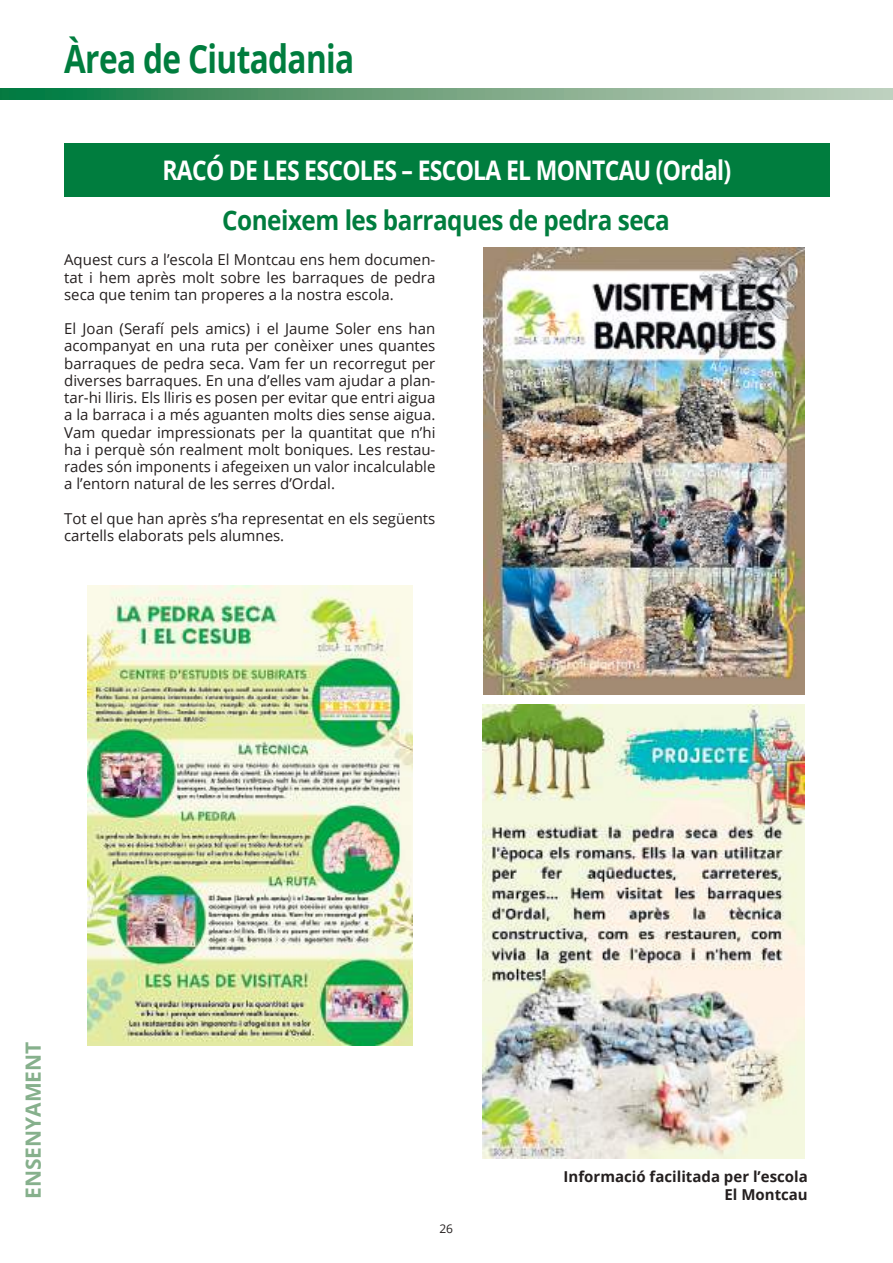
<style>
.page{position:relative;width:893px;height:1263px;background:#fff}
.page>*{position:absolute;margin:0;border:0;box-sizing:border-box;transform-origin:0 0}
.t1{font:700 39px "Open Sans";letter-spacing:-.02em;color:#007d3e;scale:.81 1}
.t2{font:700 27px "Open Sans";letter-spacing:-.03em;color:#fff;scale:.85 1}
.t3{font:700 27px "Open Sans";letter-spacing:-.02em;color:#007d3e;scale:.9 1}
.t4{font:700 21px "Open Sans";color:#86b08c}
.t5{font:15px/17.2px "Open Sans";color:#241f1f;text-align:justify}
.t6{font:700 15px/17.2px "Open Sans";color:#241f1f;text-align:right}
.t7{font:12px "Open Sans";color:#241f1f}
</style>
<div class="page">
<svg style="left:0;top:88px;width:893px;height:12px"></svg>
<div style="left:64px;top:144px;width:766px;height:53px;background:#007d3e"></div>
<img style="left:87px;top:585px;width:326px;height:460px">
<img style="left:483px;top:247px;width:321px;height:448px">
<img style="left:483px;top:705px;width:321px;height:453px">
<h1 class="t1" style="left:64px;top:32px;width:360px">Àrea de Ciutadania</h1>
<h2 class="t2" style="left:162px;top:151px;width:671px">RACÓ DE LES ESCOLES – ESCOLA EL MONTCAU (Ordal)</h2>
<h2 class="t3" style="left:222px;top:202px;width:499px">Coneixem les barraques de pedra seca</h2>
<p class="t5" style="left:64px;top:251px;width:373px">Aquest curs a l’escola El Montcau ens hem documen&shy;tat i hem après molt sobre les barraques de pedra seca que tenim tan properes a la nostra escola.</p>
<p class="t5" style="left:64px;top:320px;width:373px">El Joan (Serafí pels amics) i el Jaume Soler ens han acompanyat en una ruta per conèixer unes quantes barraques de pedra seca. Vam fer un recorregut per diverses barraques. En una d’elles vam ajudar a plan&shy;tar-hi lliris. Els lliris es posen per evitar que entri aigua a la barraca i a més aguanten molts dies sense aigua.<br>Vam quedar impressionats per la quantitat que n’hi ha i perquè són realment molt boniques. Les restau&shy;rades són imponents i afegeixen un valor incalculable a l’entorn natural de les serres d’Ordal.</p>
<p class="t5" style="left:64px;top:509px;width:373px">Tot el que han après s’ha representat en els següents cartells elaborats pels alumnes.</p>
<h3 class="t4" style="left:18px;top:1199px;width:159px;rotate:-90deg">ENSENYAMENT</h3>
<p class="t7" style="left:439px;top:1221px;width:15px">26</p>
<p class="t6" style="left:564px;top:1168px;width:246px">Informació facilitada per l’escola<br>El Montcau</p>
</div>
